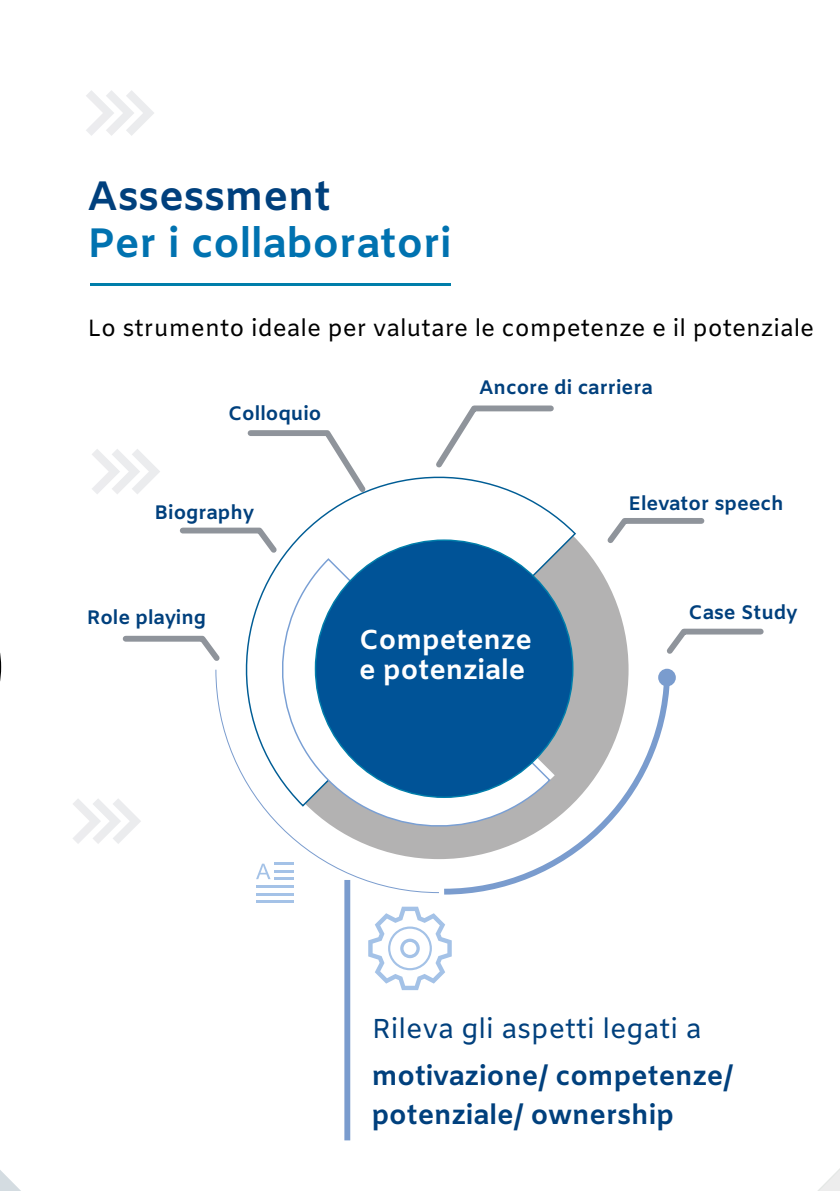
<style>
.page{position:relative;width:840px;height:1191px;background:#fff}
.page>*{position:absolute;margin:0;border:0;box-sizing:border-box;transform-origin:0 0}
.t1{font:700 41px "Amiko";color:#0072b0}
.t2{font:700 41px "Amiko";color:#00407d}
.t3{font:700 27.4px/39.2px "Amiko";color:#00407d}
.t4{font:27.4px "Amiko";color:#00407d}
.t5{font:700 27.4px/29.4px "Amiko";color:#fff}
.t6{font:23.4px "Amiko";color:#000}
.t7{font:700 19.6px "Amiko";color:#00407d}
</style>
<div class="page">
<svg style="left:818px;top:1169px;width:21px;height:22px"></svg>
<svg style="left:0;top:1170px;width:21px;height:21px"></svg>
<hr style="left:89px;top:283px;width:361px;height:2px;background:#007eaa">
<svg style="left:0;top:653px;width:2px;height:28px"></svg>
<svg style="left:92px;top:449px;width:68px;height:45px"></svg>
<svg style="left:86px;top:90px;width:68px;height:46px"></svg>
<div style="left:249px;top:480px;width:379px;height:379px;background:#b3b2b2;border-radius:50%"></div>
<svg style="left:215px;top:669px;width:223px;height:224px"></svg>
<svg style="left:438px;top:671px;width:234px;height:224px"></svg>
<div style="left:657px;top:668px;width:18px;height:18px;background:#7a9cce;border-radius:50%"></div>
<svg style="left:227px;top:476px;width:350px;height:331px"></svg>
<svg style="left:267px;top:557px;width:284px;height:284px"></svg>
<div style="left:315px;top:540px;width:257px;height:257px;background:#005397;border-radius:50%"></div>
<hr style="left:256px;top:885px;width:38px;height:2px;background:#a4c2e7">
<hr style="left:256px;top:893px;width:38px;height:2px;background:#a4c2e7">
<hr style="left:274px;top:862px;width:20px;height:2px;background:#a4c2e7">
<hr style="left:274px;top:870px;width:20px;height:2px;background:#a4c2e7">
<hr style="left:274px;top:877px;width:20px;height:3px;background:#a4c2e7">
<svg style="left:256px;top:863px;width:14px;height:16px"></svg>
<hr style="left:256px;top:900px;width:38px;height:2px;background:#a4c2e7">
<svg style="left:73px;top:799px;width:68px;height:45px"></svg>
<svg style="left:607px;top:518px;width:98px;height:25px"></svg>
<svg style="left:436px;top:405px;width:118px;height:63px"></svg>
<svg style="left:667px;top:628px;width:97px;height:26px"></svg>
<svg style="left:179px;top:524px;width:103px;height:34px"></svg>
<svg style="left:244px;top:430px;width:126px;height:67px"></svg>
<svg style="left:122px;top:635px;width:98px;height:26px"></svg>
<div style="left:344px;top:880px;width:6px;height:260px;background:#7a9cce"></div>
<svg style="left:368px;top:906px;width:83px;height:84px"></svg>
<h1 class="t2" style="left:88px;top:172px;width:245px">Assessment</h1>
<h1 class="t1" style="left:88px;top:219px;width:365px">Per i collaboratori</h1>
<p class="t6" style="left:88px;top:314px;width:727px">Lo strumento ideale per valutare le competenze e il potenziale</p>
<p class="t7" style="left:228px;top:402px;width:95px">Colloquio</p>
<p class="t7" style="left:154px;top:501px;width:101px">Biography</p>
<p class="t7" style="left:87px;top:606px;width:121px">Role playing</p>
<p class="t7" style="left:479px;top:376px;width:175px">Ancore di carriera</p>
<p class="t7" style="left:628px;top:492px;width:156px">Elevator speech</p>
<h2 class="t5" style="left:359px;top:627px;width:174px">Competenze e potenziale</h2>
<p class="t7" style="left:688px;top:600px;width:110px">Case Study</p>
<h2 class="t4" style="left:371px;top:1012px;width:331px">Rileva gli aspetti legati a</h2>
<h2 class="t3" style="left:371px;top:1058px;width:362px">motivazione/ competenze/ potenziale/ ownership</h2>
</div>
